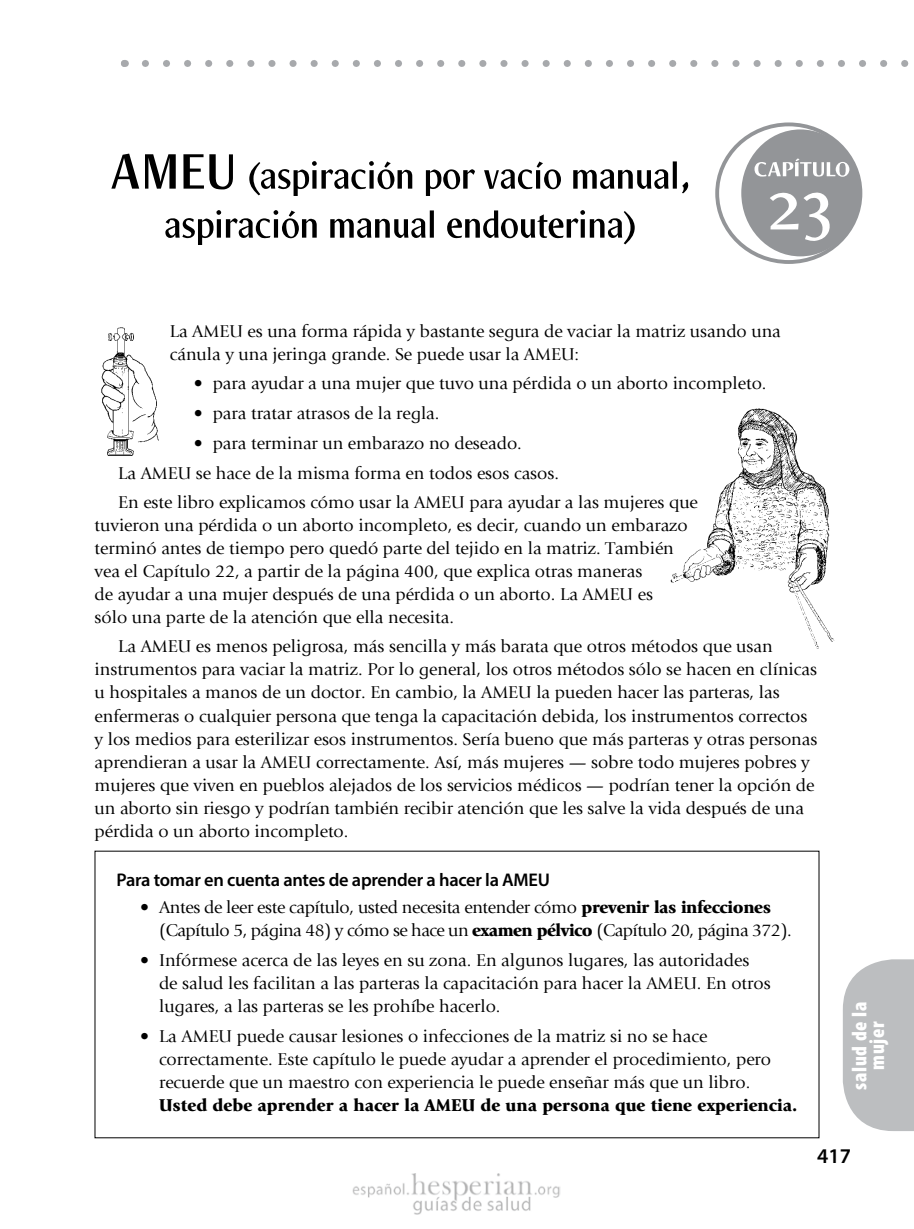
<style>
.page{position:relative;width:914px;height:1229px;background:#fff}
.page>*{position:absolute;margin:0;border:0;box-sizing:border-box;transform-origin:0 0}
.t1{font:900 condensed 21px/17.5px "Myriad Pro";letter-spacing:.03em;color:#fff;text-align:center}
.t2{font:600 21px "Myriad Pro";color:#000}
.t3{font:600 18.38px "Myriad Pro";letter-spacing:-.015em;color:#000}
.t4{font:17.85px/23.1px "Giovanni Placenta";color:#000}
.t5{font:17.85px/23.1px "Giovanni Placenta";letter-spacing:-.02em;color:#000}
.t6{font:900 17.85px "Giovanni Placenta";color:#000}
.s1{font-weight:900}
</style>
<div class="page">
<svg style="left:717px;top:124px;width:143px;height:138px"></svg>
<div style="left:715px;top:122px;width:147px;height:142px;border:4px solid #939598;border-radius:50%"></div>
<div style="left:741px;top:129px;width:118px;height:127px;background:#939598;border-radius:50%"></div>
<svg style="left:754px;top:158px;width:95px;height:19px"></svg>
<svg style="left:770px;top:192px;width:60px;height:49px"></svg>
<svg style="left:842px;top:959px;width:72px;height:172px;background:#c3c5c7"></svg>
<svg style="left:125px;top:60px;width:20px;height:7px"></svg>
<svg style="left:145px;top:60px;width:764px;height:7px"></svg>
<svg style="left:165px;top:210px;width:469px;height:35px"></svg>
<svg style="left:111px;top:154px;width:577px;height:42px"></svg>
<img style="left:108px;top:327px;width:26px;height:25px">
<img style="left:101px;top:352px;width:58px;height:104px">
<img style="left:670px;top:408px;width:165px;height:241px">
<img style="left:352px;top:1173px;width:208px;height:41px">
<p class="t4" style="left:170px;top:320px;width:612px">La AMEU es una forma rápida y bastante segura de vaciar la matriz usando una cánula y una jeringa grande. Se puede usar la AMEU:</p>
<p class="t4" style="left:194px;top:372px;width:574px">• para ayudar a una mujer que tuvo una pérdida o un aborto incompleto.</p>
<p class="t4" style="left:194px;top:402px;width:247px">• para tratar atrasos de la regla.</p>
<p class="t4" style="left:118px;top:429px;width:581px;line-height:29.4px;text-indent:76px">• para terminar un embarazo no deseado.<br>La AMEU se hace de la misma forma en todos esos casos.<br>En este libro explicamos cómo usar la AMEU para ayudar a las mujeres que</p>
<p class="t4" style="left:94px;top:514px;width:594px">tuvieron una pérdida o un aborto incompleto, es decir, cuando un embarazo terminó antes de tiempo pero quedó parte del tejido en la matriz. También vea el Capítulo 22, a partir de la página 400, que explica otras maneras<br>de ayudar a una mujer después de una pérdida o un aborto. La AMEU es sólo una parte de la atención que ella necesita.</p>
<p class="t4" style="left:94px;top:635px;width:724px;text-indent:24px">La AMEU es menos peligrosa, más sencilla y más barata que otros métodos que usan instrumentos para vaciar la matriz. Por lo general, los otros métodos sólo se hacen en clínicas u hospitales a manos de un doctor. En cambio, la AMEU la pueden hacer las parteras, las enfermeras o cualquier persona que tenga la capacitación debida, los instrumentos correctos y los medios para esterilizar esos instrumentos. Sería bueno que más parteras y otras personas aprendieran a usar la AMEU correctamente. Así, más mujeres — sobre todo mujeres pobres y mujeres que viven en pueblos alejados de los servicios médicos — podrían tener la opción de un aborto sin riesgo y podrían también recibir atención que les salve la vida después de una pérdida o un aborto incompleto.</p>
<p class="t3" style="left:116px;top:868px;width:435px">Para tomar en cuenta antes de aprender a hacer la AMEU</p>
<p class="t5" style="left:159px;top:895px;width:634px;text-indent:-19px">• Antes de leer este capítulo, usted necesita entender cómo <span class="s1">prevenir las infecciones </span>(Capítulo 5, página 48) y cómo se hace un <span class="s1">examen pélvico</span> (Capítulo 20, página 372).</p>
<p class="t4" style="left:159px;top:948px;width:613px;text-indent:-19px">• Infórmese acerca de las leyes en su zona. En algunos lugares, las autoridades de salud les facilitan a las parteras la capacitación para hacer la AMEU. En otros lugares, a las parteras se les prohíbe hacerlo.</p>
<p class="t4" style="left:159px;top:1024px;width:613px;text-indent:-19px">• La AMEU puede causar lesiones o infecciones de la matriz si no se hace correctamente. Este capítulo le puede ayudar a aprender el procedimiento, pero recuerde que un maestro con experiencia le puede enseñar más que un libro.</p>
<p class="t6" style="left:159px;top:1094px;width:639px">Usted debe aprender a hacer la AMEU de una persona que tiene experiencia.</p>
<p class="t1" style="left:850px;top:1089px;width:89px;rotate:-90deg">salud de la mujer</p>
<p class="t2" style="left:817px;top:1143px;width:35px">417</p>
</div>
